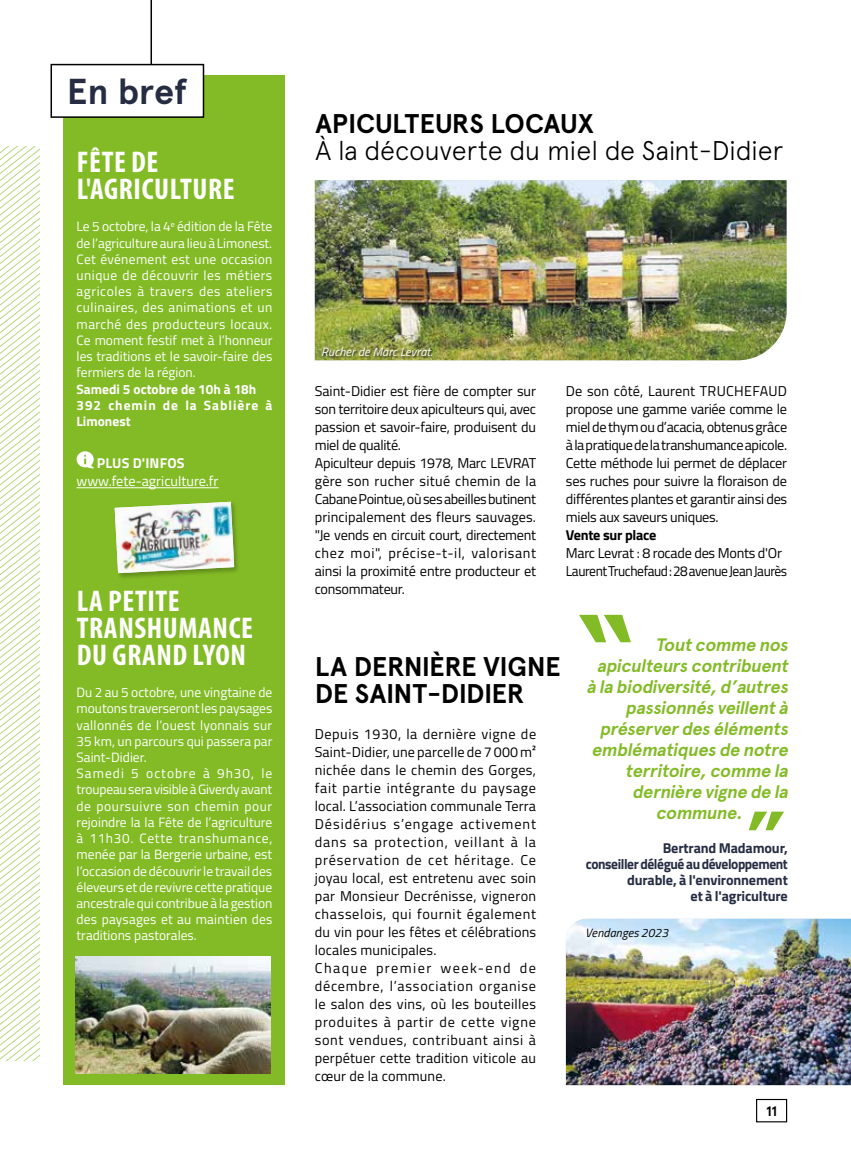
<style>
.page{position:relative;width:851px;height:1149px;background:#fff}
.page>*{position:absolute;margin:0;border:0;box-sizing:border-box;transform-origin:0 0}
.t1{font:700 112.5px "Apercu Pro";color:#83bb26}
.t2{font:700 76.5px "Apercu Pro";color:#83bb26}
.t3{font:700 36px "Apercu Pro";color:#262d43}
.t4{font:700 condensed 30px/27px "Myriad Pro";letter-spacing:.02em;color:#fff}
.t5{font:700 27px/27px "Apercu Pro";letter-spacing:-.015em;color:#000}
.t6{font:27px "Apercu Light Pro";letter-spacing:-.015em;color:#000}
.t7{font:italic 700 18px "Apercu Pro";color:#83bb26}
.t8{font:14.25px/18px "Titillium Web";letter-spacing:.035em;color:#000}
.t9{font:14.25px/18px "Titillium Web";letter-spacing:-.015em;color:#000}
.t10{font:14.25px/18px "Titillium Web";letter-spacing:.01em;color:#000;text-align:justify}
.t11{font:700 14.25px/15.8px "Titillium Web";letter-spacing:-.01em;color:#262d43;text-align:right}
.t12{font:14.25px/18px "Titillium Web";letter-spacing:-.03em;color:#000}
.t13{font:14.25px "Titillium Web";color:#fff}
.t14{font:700 14.25px "Titillium Web";letter-spacing:-.02em;color:#000}
.t15{font:700 14.25px "Titillium Web";letter-spacing:.01em;color:#fff}
.t16{font:700 13.8px "Apercu Pro";color:#000}
.t17{font:13.5px/16.2px "Titillium Web";color:#fff;text-align:justify}
.t18{font:700 13.5px/16.2px "Titillium Web";color:#fff}
.t19{font:italic 12px "Titillium Web";letter-spacing:.01em;color:#fff}
.t20{font:italic 12px "Titillium Web";letter-spacing:.01em;color:#000}
</style>
<div class="page">
<svg style="left:0;top:147px;width:40px;height:913px"></svg>
<div style="left:756px;top:1098px;width:31px;height:23px;border:1px solid #000"></div>
<hr style="left:150px;top:0;width:2px;height:90px;background:#000">
<div style="left:64px;top:75px;width:221px;height:1009px;background:#83bb26"></div>
<div style="left:51px;top:65px;width:152px;height:52px;background:#fff"></div>
<div style="left:50px;top:64px;width:154px;height:54px;border:2px solid #000"></div>
<hr style="left:77px;top:487px;width:141px;height:1px;background:#fff">
<svg style="left:77px;top:451px;width:17px;height:17px"></svg>
<img style="left:315px;top:180px;width:471px;height:180px">
<img style="left:566px;top:918px;width:284px;height:166px">
<div style="left:322px;top:347px;width:113px;height:12px;background:#000;opacity:.75"></div>
<div style="left:113px;top:500px;width:128px;height:79px;background:#000;opacity:.25"></div>
<img style="left:115px;top:501px;width:119px;height:72px">
<img style="left:75px;top:956px;width:196px;height:117px">
<h3 class="t3" style="left:67px;top:64px;width:122px">En bref</h3>
<h3 class="t4" style="left:77px;top:148px;width:159px">FÊTE DE<br>L'AGRICULTURE</h3>
<p class="t17" style="left:77px;top:218px;width:197px">Le 5 octobre, la 4<sup>e</sup> édition de la Fête de l’agriculture aura lieu à Limonest.<br>Cet événement est une occasion unique de découvrir les métiers agricoles à travers des ateliers culinaires, des animations et un marché des producteurs locaux.<br>Ce moment festif met à l’honneur les traditions et le savoir-faire des fermiers de la région.</p>
<p class="t18" style="left:77px;top:380px;width:197px">Samedi 5 octobre de 10h à 18h<br>392 chemin de la Sablière à<br>Limonest</p>
<p class="t15" style="left:97px;top:452px;width:89px">PLUS D'INFOS</p>
<p class="t13" style="left:77px;top:471px;width:143px">www.fete-agriculture.fr</p>
<h3 class="t4" style="left:77px;top:586px;width:177px">LA PETITE<br>TRANSHUMANCE<br>DU GRAND LYON</h3>
<p class="t17" style="left:77px;top:683px;width:197px;text-align:left">Du 2 au 5 octobre, une vingtaine de moutons traverseront les paysages vallonnés de l’ouest lyonnais sur<br>35 km, un parcours qui passera par<br>Saint-Didier.<br>Samedi 5 octobre à 9h30, le troupeau sera visible à Giverdy avant de poursuivre son chemin pour rejoindre la la Fête de l’agriculture à 11h30. Cette transhumance, menée par la Bergerie urbaine, est l’occasion de découvrir le travail des éleveurs et de revivre cette pratique ancestrale qui contribue à la gestion des paysages et au maintien des traditions pastorales.</p>
<h3 class="t5" style="left:315px;top:109px;width:280px">APICULTEURS LOCAUX</h3>
<h3 class="t6" style="left:315px;top:130px;width:469px">À la découverte du miel de Saint-Didier</h3>
<p class="t19" style="left:321px;top:343px;width:113px">Rucher de Marc Levrat.</p>
<p class="t9" style="left:315px;top:381px;width:223px">Saint-Didier est fière de compter sur son territoire deux apiculteurs qui, avec passion et savoir-faire, produisent du miel de qualité.<br>Apiculteur depuis 1978, Marc LEVRAT gère son rucher situé chemin de la Cabane Pointue, où ses abeilles butinent principalement des fleurs sauvages. "Je vends en circuit court, directement chez moi", précise-t-il, valorisant ainsi la proximité entre producteur et consommateur.</p>
<p class="t10" style="left:566px;top:381px;width:223px">De son côté, Laurent TRUCHEFAUD propose une gamme variée comme le miel de thym ou d’acacia, obtenus grâce à la pratique de la transhumance apicole.<br>Cette méthode lui permet de déplacer ses ruches pour suivre la floraison de différentes plantes et garantir ainsi des miels aux saveurs uniques.</p>
<p class="t14" style="left:566px;top:524px;width:92px">Vente sur place</p>
<p class="t12" style="left:566px;top:543px;width:223px">Marc Levrat : 8 rocade des Monts d'Or<br>Laurent Truchefaud : 28 avenue Jean Jaurès</p>
<h3 class="t5" style="left:315px;top:651px;width:247px">LA DERNIÈRE VIGNE<br>DE SAINT-DIDIER</h3>
<p class="t8" style="left:315px;top:723px;width:223px">Depuis 1930, la dernière vigne de Saint-Didier, une parcelle de 7000m² nichée dans le chemin des Gorges, fait partie intégrante du paysage local. L’association communale Terra Désidérius s’engage activement dans sa protection, veillant à la préservation de cet héritage. Ce joyau local, est entretenu avec soin par Monsieur Decrénisse, vigneron chasselois, qui fournit également du vin pour les fêtes et célébrations locales municipales.<br>Chaque premier week-end de décembre, l’association organise le salon des vins, où les bouteilles produites à partir de cette vigne sont vendues, contribuant ainsi à perpétuer cette tradition viticole au cœur de la commune.</p>
<h1 class="t1" style="left:573px;top:570px;width:64px">“</h1>
<h3 class="t7" style="left:655px;top:630px;width:139px">Toutcomme nos</h3>
<h3 class="t7" style="left:596px;top:651px;width:197px">apiculteurscontribuent</h3>
<h3 class="t7" style="left:586px;top:672px;width:207px">à la biodiversité,d’autres</h3>
<h3 class="t7" style="left:625px;top:693px;width:169px">passionnésveillentà</h3>
<h3 class="t7" style="left:599px;top:714px;width:194px">préserverdeséléments</h3>
<h3 class="t7" style="left:591px;top:735px;width:202px">emblématiquesde notre</h3>
<h3 class="t7" style="left:625px;top:756px;width:169px">territoire,comme la</h3>
<h3 class="t7" style="left:632px;top:777px;width:162px">dernière vigne de la</h3>
<h3 class="t7" style="left:655px;top:798px;width:92px">commune.</h3>
<h2 class="t2" style="left:745px;top:781px;width:44px">”</h2>
<p class="t11" style="left:585px;top:839px;width:203px">Bertrand Madamour,<br>conseiller délégué au développement durable, à l'environnement<br>et à l'agriculture</p>
<p class="t20" style="left:585px;top:923px;width:84px">Vendanges 2023</p>
<p class="t16" style="left:765px;top:1099px;width:13px">11</p>
</div>
